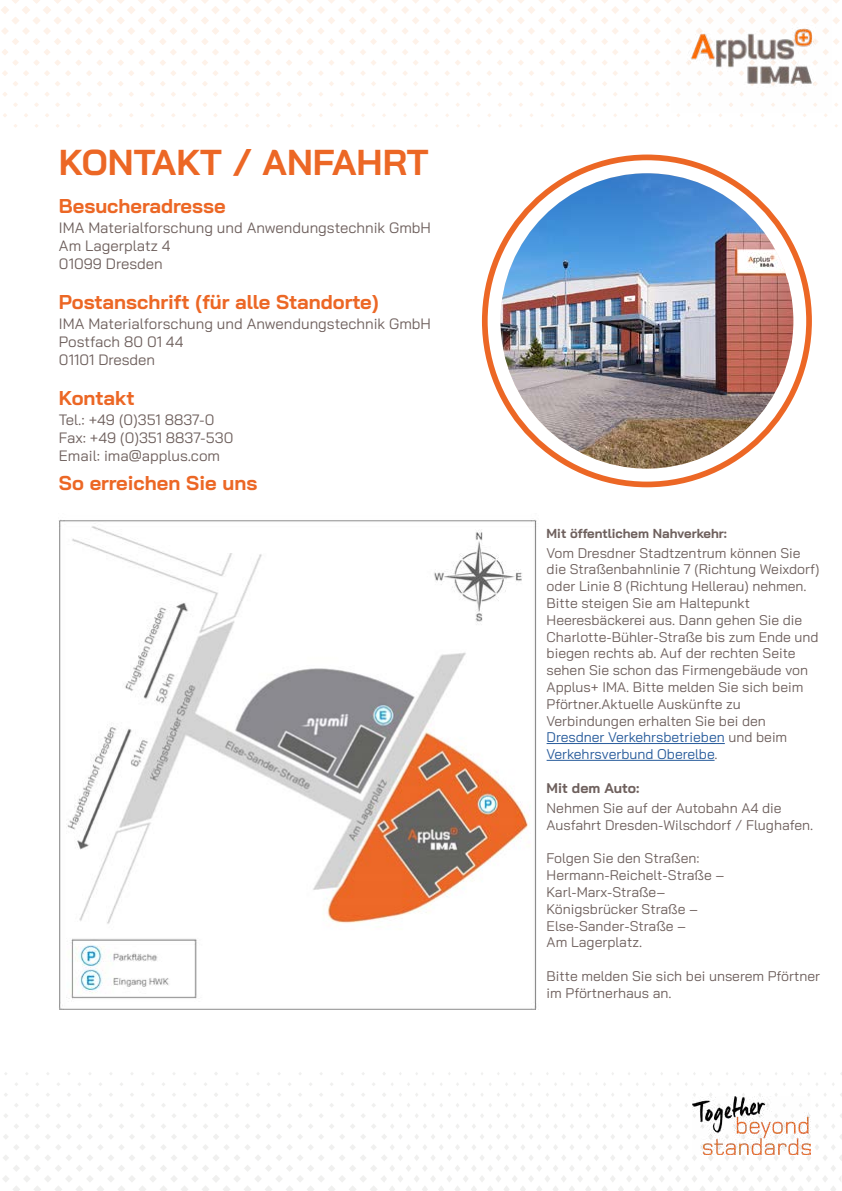
<style>
.page{position:relative;width:842px;height:1191px;background:#fff}
.page>*{position:absolute;margin:0;border:0;box-sizing:border-box;transform-origin:0 0}
.t1{font:700 36px "Bai Jamjuree";color:#ec6725}
.t2{font:700 20px "Bai Jamjuree";color:#ec6725}
.t3{font:15px/18px "Bai Jamjuree";color:#6e605d}
.t4{font:14px/16.8px "Bai Jamjuree";color:#6e605d}
.t5{font:700 14px "Bai Jamjuree";color:#6e605d}
.t6{font:700 13px "Bai Jamjuree";color:#6e605d}
.s1{color:#275b9b}
</style>
<div class="page">
<svg style="left:550px;top:92px;width:5px;height:4px"></svg>
<svg style="left:529px;top:92px;width:5px;height:4px"></svg>
<svg style="left:445px;top:92px;width:4px;height:4px"></svg>
<svg style="left:424px;top:92px;width:4px;height:4px"></svg>
<svg style="left:403px;top:92px;width:4px;height:4px"></svg>
<svg style="left:382px;top:92px;width:4px;height:4px"></svg>
<svg style="left:361px;top:92px;width:4px;height:4px"></svg>
<svg style="left:340px;top:92px;width:4px;height:4px"></svg>
<svg style="left:319px;top:92px;width:4px;height:4px"></svg>
<svg style="left:297px;top:92px;width:5px;height:5px"></svg>
<svg style="left:276px;top:92px;width:5px;height:5px"></svg>
<svg style="left:255px;top:92px;width:5px;height:5px"></svg>
<svg style="left:234px;top:113px;width:5px;height:4px"></svg>
<svg style="left:234px;top:92px;width:5px;height:5px"></svg>
<svg style="left:213px;top:92px;width:5px;height:5px"></svg>
<svg style="left:192px;top:92px;width:5px;height:5px"></svg>
<svg style="left:171px;top:92px;width:5px;height:5px"></svg>
<svg style="left:150px;top:92px;width:5px;height:5px"></svg>
<svg style="left:308px;top:103px;width:4px;height:4px"></svg>
<svg style="left:287px;top:103px;width:4px;height:4px"></svg>
<svg style="left:266px;top:103px;width:4px;height:4px"></svg>
<svg style="left:245px;top:103px;width:4px;height:4px"></svg>
<svg style="left:224px;top:103px;width:4px;height:4px"></svg>
<svg style="left:203px;top:103px;width:4px;height:4px"></svg>
<svg style="left:182px;top:103px;width:4px;height:4px"></svg>
<svg style="left:161px;top:103px;width:4px;height:4px"></svg>
<svg style="left:129px;top:92px;width:5px;height:5px"></svg>
<svg style="left:108px;top:92px;width:5px;height:5px"></svg>
<svg style="left:87px;top:92px;width:5px;height:5px"></svg>
<svg style="left:66px;top:92px;width:5px;height:5px"></svg>
<svg style="left:45px;top:92px;width:4px;height:4px"></svg>
<svg style="left:24px;top:113px;width:4px;height:4px"></svg>
<svg style="left:24px;top:92px;width:4px;height:4px"></svg>
<svg style="left:3px;top:113px;width:4px;height:4px"></svg>
<svg style="left:3px;top:92px;width:4px;height:4px"></svg>
<svg style="left:140px;top:103px;width:4px;height:4px"></svg>
<svg style="left:119px;top:103px;width:4px;height:4px"></svg>
<svg style="left:97px;top:103px;width:5px;height:4px"></svg>
<svg style="left:76px;top:103px;width:5px;height:4px"></svg>
<svg style="left:55px;top:103px;width:5px;height:4px"></svg>
<svg style="left:34px;top:103px;width:5px;height:4px"></svg>
<svg style="left:13px;top:103px;width:5px;height:4px"></svg>
<svg style="left:1px;top:0;width:292px;height:86px"></svg>
<svg style="left:613px;top:92px;width:4px;height:4px"></svg>
<svg style="left:592px;top:92px;width:4px;height:4px"></svg>
<svg style="left:571px;top:92px;width:4px;height:4px"></svg>
<svg style="left:633px;top:0;width:207px;height:86px"></svg>
<svg style="left:561px;top:103px;width:4px;height:4px"></svg>
<svg style="left:296px;top:0;width:333px;height:86px"></svg>
<img style="left:672px;top:0;width:159px;height:107px">
<svg style="left:726px;top:1093px;width:116px;height:14px"></svg>
<svg style="left:651px;top:1114px;width:191px;height:77px"></svg>
<svg style="left:214px;top:1093px;width:4px;height:4px"></svg>
<svg style="left:3px;top:1113px;width:300px;height:78px"></svg>
<svg style="left:382px;top:1093px;width:330px;height:14px"></svg>
<svg style="left:307px;top:1113px;width:341px;height:78px"></svg>
<img style="left:692px;top:1096px;width:119px;height:59px">
<img style="left:58px;top:519px;width:479px;height:491px">
<hr style="left:547px;top:743px;width:178px;height:1px;background:#275b9b">
<hr style="left:547px;top:760px;width:167px;height:1px;background:#275b9b">
<svg style="left:485px;top:157px;width:324px;height:327px"></svg>
<img style="left:500px;top:173px;width:293px;height:295px">
<h1 class="t1" style="left:59px;top:141px;width:371px">KONTAKT / ANFAHRT</h1>
<h2 class="t2" style="left:59px;top:195px;width:168px">Besucheradresse</h2>
<p class="t3" style="left:59px;top:219px;width:374px">IMA Materialforschung und Anwendungstechnik GmbH<br>Am Lagerplatz 4<br>01099 Dresden</p>
<h2 class="t2" style="left:59px;top:291px;width:321px">Postanschrift (für alle Standorte)</h2>
<p class="t3" style="left:59px;top:315px;width:374px">IMA Materialforschung und Anwendungstechnik GmbH<br>Postfach 80 01 44<br>01101 Dresden</p>
<h2 class="t2" style="left:59px;top:387px;width:77px">Kontakt</h2>
<p class="t3" style="left:59px;top:411px;width:176px">Tel.: +49 (0)351 8837-0<br>Fax: +49 (0)351 8837-530<br>Email: ima@applus.com</p>
<h2 class="t2" style="left:59px;top:471px;width:200px">So erreichen Sie uns</h2>
<p class="t6" style="left:547px;top:525px;width:182px">Mit öffentlichem Nahverkehr:</p>
<p class="t4" style="left:547px;top:544px;width:274px">Vom Dresdner Stadtzentrum können Sie die Straßenbahnlinie 7 (Richtung Weixdorf) oder Linie 8 (Richtung Hellerau) nehmen.<br>Bitte steigen Sie am Haltepunkt Heeresbäckerei aus. Dann gehen Sie die Charlotte-Bühler-Straße bis zum Ende und biegen rechts ab. Auf der rechten Seite sehen Sie schon das Firmengebäude von Applus+ IMA. Bitte melden Sie sich beim Pförtner.Aktuelle Auskünfte zu Verbindungen erhalten Sie bei den <span class="s1">Dresdner Verkehrsbetrieben</span> und beim <span class="s1">Verkehrsverbund Oberelbe</span>.</p>
<p class="t5" style="left:547px;top:780px;width:94px">Mit dem Auto:</p>
<p class="t4" style="left:547px;top:799px;width:268px">Nehmen Sie auf der Autobahn A4 die<br>Ausfahrt Dresden-Wilschdorf / Flughafen.</p>
<p class="t4" style="left:547px;top:850px;width:179px">Folgen Sie den Straßen:<br>Hermann-Reichelt-Straße –<br>Karl-Marx-Straße–<br>Königsbrücker Straße –<br>Else-Sander-Straße –<br>Am Lagerplatz.</p>
<p class="t4" style="left:547px;top:967px;width:275px">Bitte melden Sie sich bei unserem Pförtner im Pförtnerhaus an.</p>
</div>
